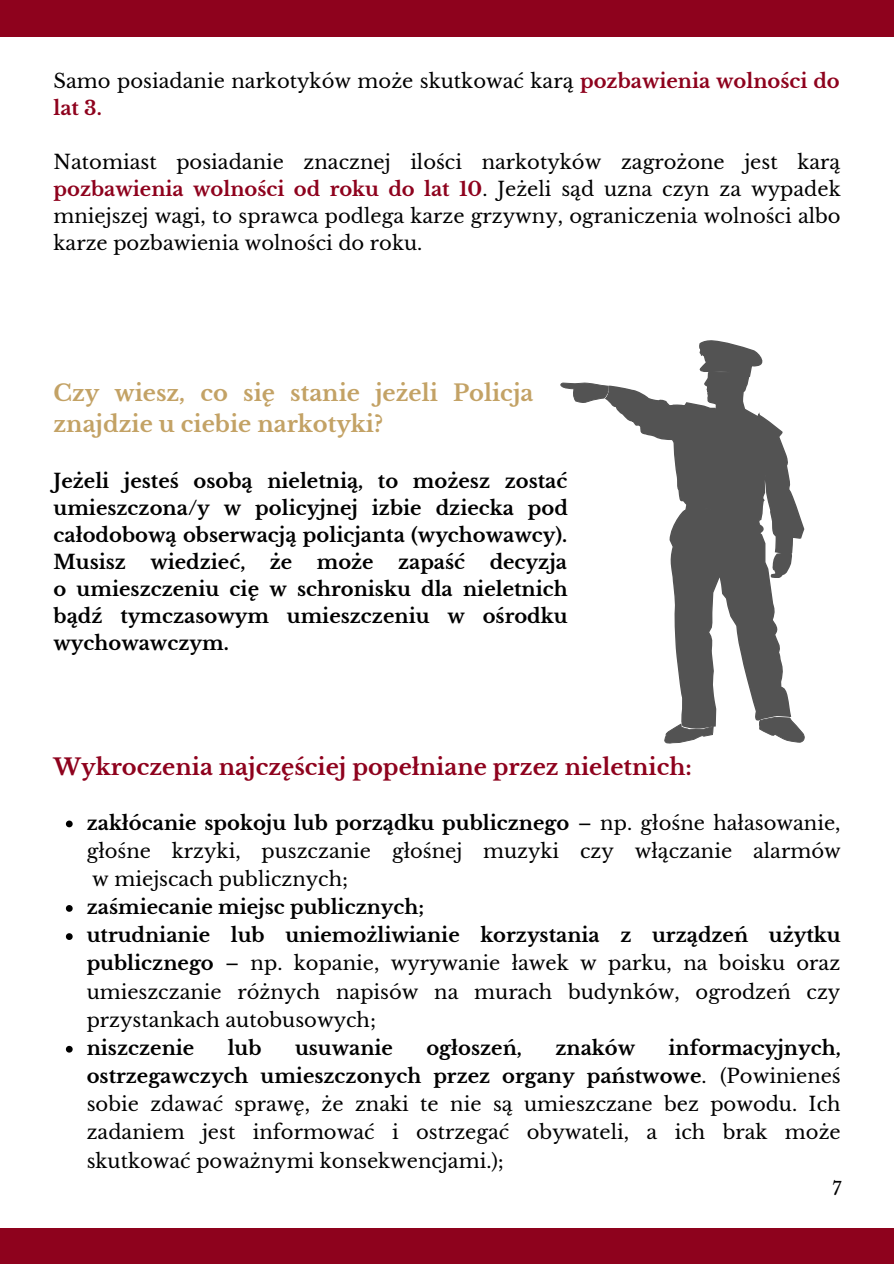
<style>
.page{position:relative;width:894px;height:1264px;background:#fff}
.page>*{position:absolute;margin:0;border:0;box-sizing:border-box;transform-origin:0 0}
.t1{font:700 22.5px/31.5px "Libre Baskerville";color:#c3a265}
.t2{font:700 22.5px "Libre Baskerville";color:#8e021d}
.t3{font:19.5px/28.2px "Libre Baskerville";color:#000;text-align:justify}
.t4{font:700 19.5px/27px "Libre Baskerville";color:#000;text-align:justify}
.t5{font:18px "Libre Baskerville";color:#000}
.s1{font-weight:700;color:#8e021d}
.s2{font-weight:700}
</style>
<div class="page">
<div style="left:0;top:0;width:893px;height:36px;background:#8e021d"></div>
<div style="left:0;top:1227px;width:893px;height:35px;background:#8e021d"></div>
<svg style="left:560px;top:340px;width:245px;height:403px"></svg>
<svg style="left:66px;top:820px;width:7px;height:7px"></svg>
<svg style="left:66px;top:905px;width:7px;height:6px"></svg>
<svg style="left:66px;top:933px;width:7px;height:7px"></svg>
<svg style="left:66px;top:1045px;width:7px;height:7px"></svg>
<p class="t3" style="left:53px;top:68px;width:787px;line-height:27px">Samo posiadanie narkotyków może skutkować karą <span class="s1">pozbawienia wolności do lat 3.</span></p>
<p class="t3" style="left:53px;top:149px;width:788px;line-height:27px">Natomiast posiadanie znacznej ilości narkotyków zagrożone jest karą <span class="s1">pozbawienia wolności od roku do lat 10</span>. Jeżeli sąd uzna czyn za wypadek mniejszej wagi, to sprawca podlega karze grzywny, ograniczenia wolności albo karze pozbawienia wolności do roku.</p>
<p class="t1" style="left:53px;top:377px;width:481px">Czy wiesz, co się stanie jeżeli Policja znajdzie u ciebie narkotyki?</p>
<p class="t4" style="left:53px;top:467px;width:516px">Jeżeli jesteś osobą nieletnią, to możesz zostać umieszczona/y w policyjnej izbie dziecka pod całodobową obserwacją policjanta (wychowawcy).<br>Musisz wiedzieć, że może zapaść decyzja o umieszczeniu cię w schronisku dla nieletnich bądź tymczasowym umieszczeniu w ośrodku wychowawczym.</p>
<p class="t2" style="left:53px;top:753px;width:639px">Wykroczenia najczęściej popełniane przez nieletnich:</p>
<p class="t3" style="left:87px;top:808px;width:755px"><span class="s2">zakłócanie spokoju lub porządku publicznego</span> – np. głośne hałasowanie, głośne krzyki, puszczanie głośnej muzyki czy włączanie alarmów w miejscach publicznych;</p>
<p class="t3" style="left:87px;top:893px;width:755px;text-align:left"><span class="s2">zaśmiecanie miejsc publicznych;<br>utrudnianie lub uniemożliwianie korzystania z urządzeń użytku publicznego</span> – np. kopanie, wyrywanie ławek w parku, na boisku oraz umieszczanie różnych napisów na murach budynków, ogrodzeń czy przystankach autobusowych;</p>
<p class="t4" style="left:87px;top:1034px;width:109px">niszczenie</p>
<p class="t4" style="left:228px;top:1034px;width:35px">lub</p>
<p class="t4" style="left:295px;top:1034px;width:99px">usuwanie</p>
<p class="t4" style="left:426px;top:1034px;width:97px">ogłoszeń,</p>
<p class="t4" style="left:555px;top:1034px;width:81px">znaków</p>
<p class="t3" style="left:87px;top:1033px;width:755px;text-indent:581px"><span class="s2">informacyjnych, ostrzegawczych umieszczonych przez organy państwowe</span>. (Powinieneś sobie zdawać sprawę, że znaki te nie są umieszczane bez powodu. Ich zadaniem jest informować i ostrzegać obywateli, a ich brak może skutkować poważnymi konsekwencjami.);</p>
<p class="t5" style="left:832px;top:1177px;width:11px">7</p>
</div>
